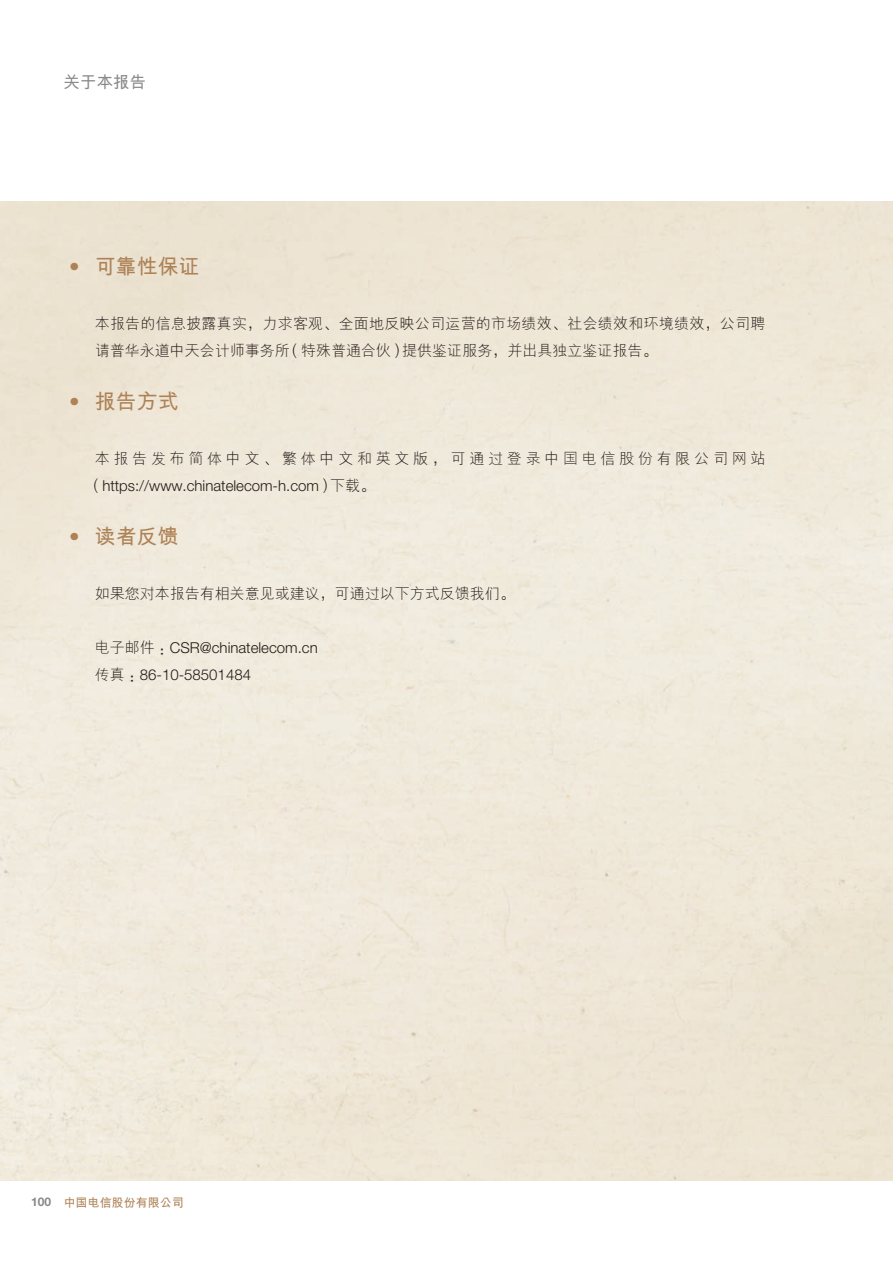
<style>
.page{position:relative;width:893px;height:1263px;background:#fff}
.page>*{position:absolute;margin:0;border:0;box-sizing:border-box;transform-origin:0 0}
.t1{font:700 21px "M Hei HKS";color:#ae8256}
.t2{font:700 16.5px "M Hei HKS";color:#898989}
.t3{font:300 15px/27px "M Hei HKS";letter-spacing:.015em;color:#231916}
.t4{font:300 15px/27px "Helvetica Neue LT Std";color:#231916}
.t5{font:300 15px "M Hei HKS";letter-spacing:.25em;color:#231916}
.t6{font:700 12px "M Hei HKS";color:#ae8256}
.s1{font-family:"Helvetica Neue LT Std"}
.s2{font-family:"FZLTXHK";font-weight:400}
.s3{font-family:"M Hei HKS"}
.s4{font-family:"Helvetica Neue LT Std";color:#898989}
</style>
<div class="page">
<p class="t2" style="left:64px;top:70px;width:84px">關於本報告</p>
<h1 class="t1" style="left:69px;top:251px;width:132px"><span class="s1">•</span> 可靠性保證</h1>
<p class="t3" style="left:95px;top:309px;width:672px">本報告的信息披露真實<span class="s2">，</span>力求客觀<span class="s2">、</span>全面地反映公司運營的市場績效<span class="s2">、</span>社會績效和環境績效<span class="s2">，</span>公司聘請普華永道中天會計師事務所<span class="s2">（</span>特殊普通合伙<span class="s2">）</span>提供鑒證服務<span class="s2">，</span>並出具獨立鑒證報告<span class="s2">。</span></p>
<h1 class="t1" style="left:69px;top:386px;width:111px"><span class="s1">•</span> 報告方式</h1>
<p class="t5" style="left:95px;top:448px;width:672px">本報告發布簡體中文<span class="s2">、</span>繁體中文和英文版<span class="s2">，</span>可通過登錄中國電信股份有限公司網站</p>
<p class="t4" style="left:87px;top:471px;width:289px"><span class="s2">（</span>https://www.chinatelecom-h.com<span class="s2">）</span><span class="s3">下載</span><span class="s2">。</span></p>
<h1 class="t1" style="left:69px;top:521px;width:111px"><span class="s1">•</span> 讀者反饋</h1>
<p class="t3" style="left:95px;top:579px;width:421px">如果您對本報告有相關意見或建議<span class="s2">，</span>可通過以下方式反饋我們<span class="s2">。</span></p>
<p class="t4" style="left:95px;top:633px;width:224px"><span class="s3">電子郵件</span><span class="s2">：</span>CSR@chinatelecom.cn<span class="s3">傳真</span><span class="s2">：</span>86-10-58501484</p>
<p class="t6" style="left:31px;top:1193px;width:154px"><span class="s4">100</span> 中國電信股份有限公司</p>
</div>
